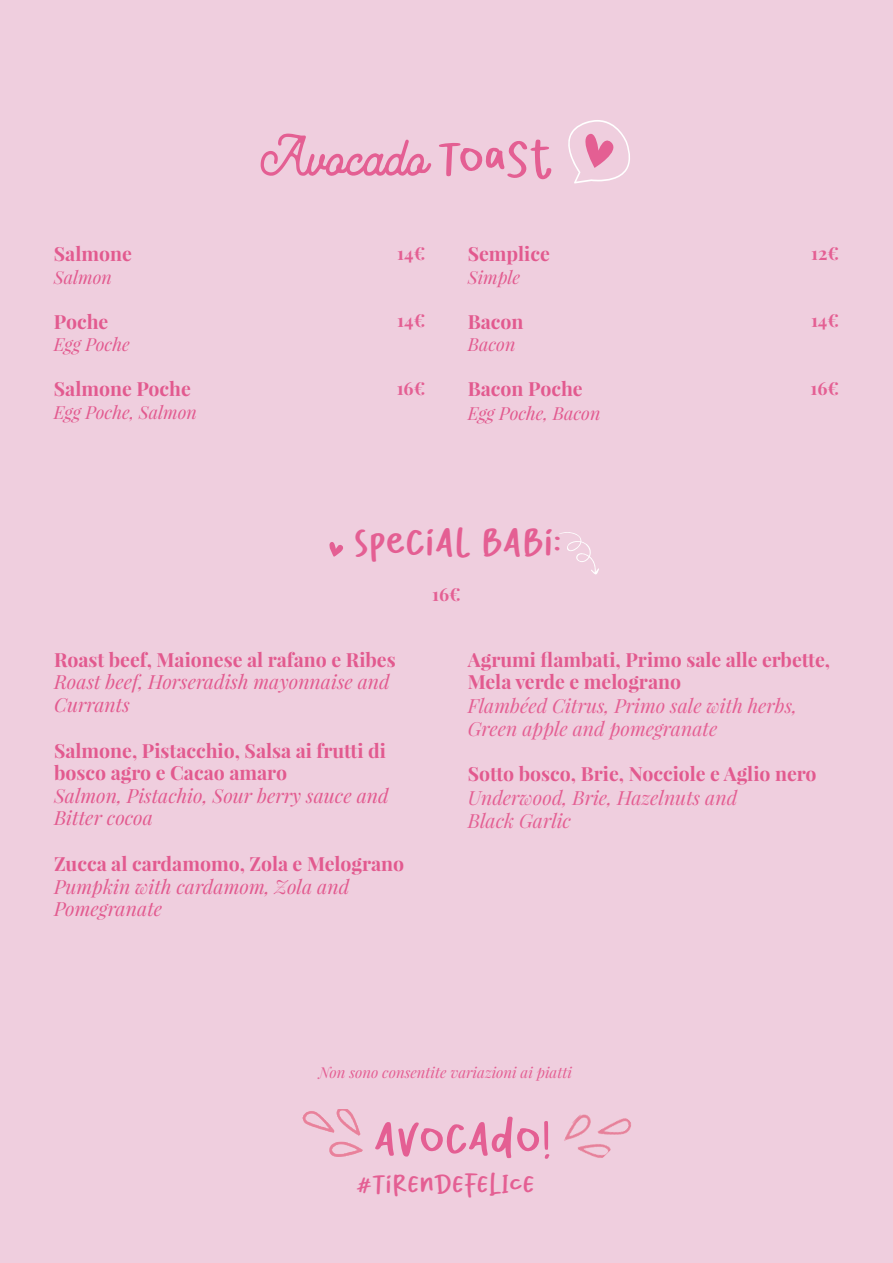
<style>
.page{position:relative;width:893px;height:1263px;background:#efcede}
.page>*{position:absolute;margin:0;border:0;box-sizing:border-box;transform-origin:0 0}
.t1{font:52.5px "Stormline Demo";color:#e45f93}
.t2{font:52.5px "Belovia";color:#e45f93}
.t3{font:45px "Belovia";color:#e45f93}
.t4{font:30px "Belovia";color:#e45f93}
.t5{font:700 19.5px/22.5px "Playfair Display";color:#e25a8f}
.t6{font:italic 19.5px "Playfair Display";color:#e25a8f}
.t7{font:italic 19.5px/23.4px "Playfair Display";color:#e45f93}
.t8{font:italic 18px "Playfair Display";color:#e25a8f}
.t9{font:700 18px "Playfair Display";color:#e45f93}
.t10{font:italic 15px "Playfair Display";color:#e45f93}
.s1{font-family:"Belovia"}
</style>
<div class="page">
<img style="left:564px;top:1114px;width:67px;height:44px">
<img style="left:302px;top:1109px;width:60px;height:48px">
<svg style="left:568px;top:120px;width:62px;height:63px"></svg>
<svg style="left:329px;top:542px;width:14px;height:15px"></svg>
<svg style="left:559px;top:532px;width:40px;height:42px"></svg>
<p class="t5" style="left:54px;top:243px;width:80px">Salmone</p>
<p class="t8" style="left:54px;top:265px;width:60px">Salmon</p>
<p class="t5" style="left:54px;top:310px;width:56px">Poche</p>
<p class="t8" style="left:54px;top:333px;width:77px">Egg Poche</p>
<p class="t5" style="left:54px;top:378px;width:139px">Salmone Poche</p>
<p class="t8" style="left:54px;top:400px;width:145px">Egg Poche, Salmon</p>
<p class="t1" style="left:261px;top:123px;width:294px">Avocado <span class="s1">TOast</span></p>
<p class="t9" style="left:397px;top:242px;width:29px">14€</p>
<p class="t9" style="left:397px;top:309px;width:29px">14€</p>
<p class="t9" style="left:397px;top:377px;width:30px">16€</p>
<p class="t5" style="left:468px;top:243px;width:84px">Semplice</p>
<p class="t8" style="left:468px;top:265px;width:54px">Simple</p>
<p class="t5" style="left:468px;top:310px;width:57px">Bacon</p>
<p class="t8" style="left:468px;top:333px;width:49px">Bacon</p>
<p class="t5" style="left:468px;top:378px;width:116px">Bacon Poche</p>
<p class="t8" style="left:468px;top:401px;width:134px">Egg Poche, Bacon</p>
<p class="t3" style="left:354px;top:513px;width:209px">SPECIAL BABI:</p>
<p class="t9" style="left:432px;top:583px;width:30px">16€</p>
<p class="t9" style="left:811px;top:242px;width:29px">12€</p>
<p class="t9" style="left:811px;top:309px;width:29px">14€</p>
<p class="t9" style="left:810px;top:377px;width:30px">16€</p>
<p class="t5" style="left:54px;top:648px;width:343px">Roast beef, Maionese al rafano e Ribes</p>
<p class="t6" style="left:54px;top:669px;width:337px">Roast beef, Horseradish mayonnaise and</p>
<p class="t6" style="left:54px;top:691px;width:77px">Currants</p>
<p class="t5" style="left:54px;top:739px;width:333px">Salmone, Pistacchio, Salsa ai frutti di bosco agro e Cacao amaro</p>
<p class="t6" style="left:54px;top:782px;width:336px">Salmon, Pistachio, Sour berry sauce and</p>
<p class="t6" style="left:54px;top:805px;width:101px">Bitter cocoa</p>
<p class="t5" style="left:54px;top:852px;width:352px">Zucca al cardamomo, Zola e Melograno</p>
<p class="t6" style="left:54px;top:873px;width:297px">Pumpkin with cardamom, Zola and</p>
<p class="t6" style="left:54px;top:896px;width:110px">Pomegranate</p>
<p class="t5" style="left:468px;top:648px;width:364px">Agrumi flambati, Primo sale alle erbette,<br>Mela verde e melograno</p>
<p class="t7" style="left:468px;top:693px;width:331px">Flambéed Citrus, Primo sale with herbs,<br>Green apple and pomegranate</p>
<p class="t5" style="left:468px;top:762px;width:350px">Sotto bosco, Brie, Nocciole e Aglio nero</p>
<p class="t7" style="left:468px;top:785px;width:271px">Underwood, Brie, Hazelnuts and<br>Black Garlic</p>
<p class="t10" style="left:319px;top:1062px;width:255px">Non sono consentite variazioni ai piatti</p>
<p class="t2" style="left:374px;top:1105px;width:180px">AVOCADO!</p>
<p class="t4" style="left:356px;top:1165px;width:180px">#TIrendefelice</p>
</div>
